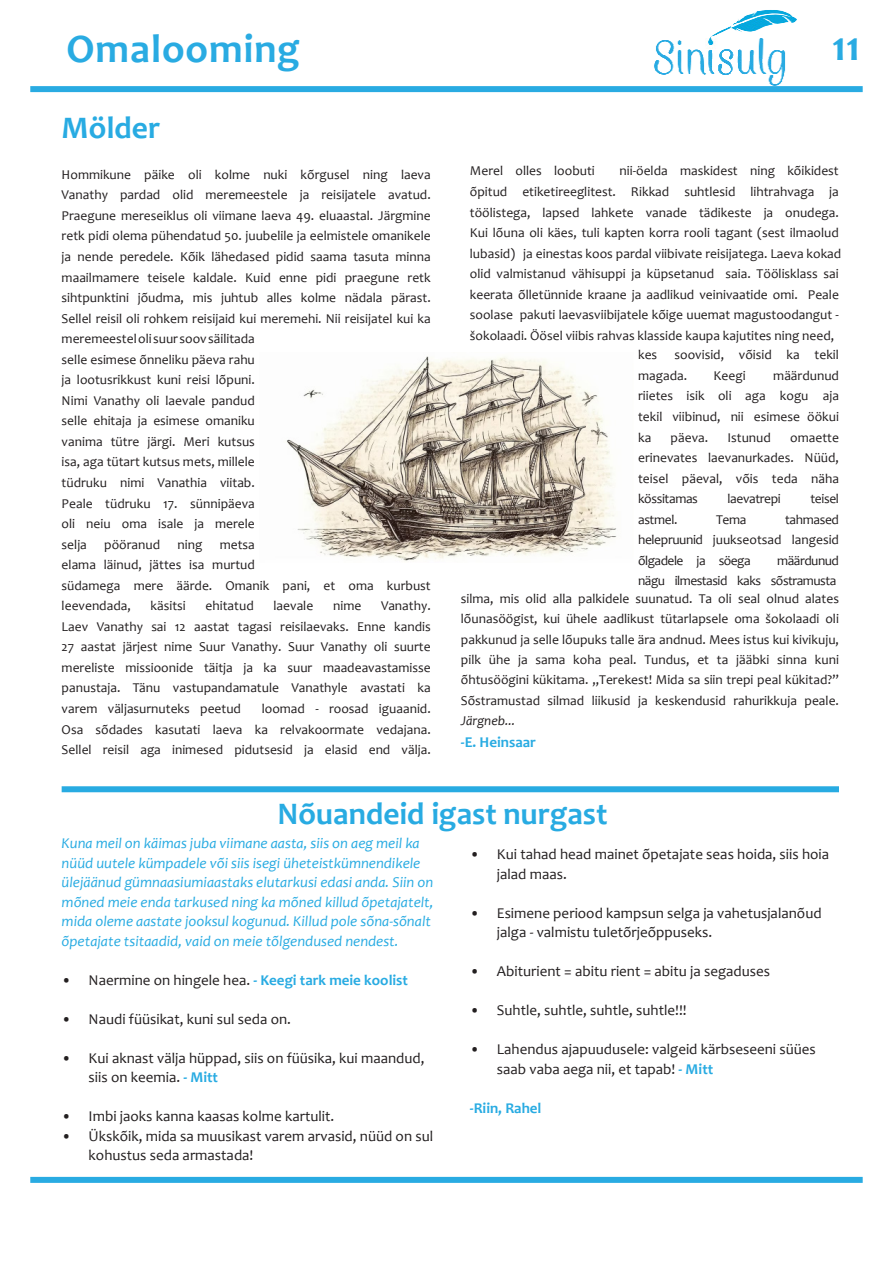
<style>
.page{position:relative;width:893px;height:1263px;background:#fff}
.page>*{position:absolute;margin:0;border:0;box-sizing:border-box;transform-origin:0 0}
.t1{font:700 42px "Candara";color:#29abe2}
.t2{font:700 40.5px "Candara";letter-spacing:.02em;color:#29abe2}
.t3{font:700 31.5px "Candara";color:#28abe2}
.t4{font:15px/19.5px "Candara";color:#231f20}
.t5{font:italic 15px/19.5px "Candara";color:#28abe2}
.t6{font:700 15px "Candara";color:#28abe2}
.t7{font:13.5px/20.5px "Candara";color:#231f20;text-align:justify}
.t8{font:13.5px/20.5px "Candara";letter-spacing:-.035em;color:#231f20;text-align:right}
.t9{font:13.5px "Candara";letter-spacing:-.03em;color:#231f20}
.s1{font-style:italic}
.s2{font-weight:700;color:#28abe2}
</style>
<div class="page">
<div style="left:30px;top:1177px;width:833px;height:6px;background:#29abe2"></div>
<div style="left:30px;top:86px;width:833px;height:6px;background:#29abe2"></div>
<img style="left:654px;top:10px;width:143px;height:76px">
<img style="left:286px;top:356px;width:331px;height:205px">
<div style="left:62px;top:786px;width:777px;height:6px;background:#28abe2"></div>
<p class="t2" style="left:67px;top:23px;width:235px">Omalooming</p>
<p class="t1" style="left:832px;top:20px;width:30px">11</p>
<p class="t3" style="left:62px;top:108px;width:100px">Mölder</p>
<p class="t7" style="left:62px;top:164px;width:371px">Hommikune päike oli kolme nuki kõrgusel ning laeva<br>Vanathy pardad olid meremeestele ja reisijatele avatud.</p>
<p class="t7" style="left:62px;top:205px;width:371px;text-align:left">Praegune mereseiklus oli viimane laeva 49. eluaastal. Järgmine retk pidi olema pühendatud 50. juubelile ja eelmistele omanikele ja nende peredele. Kõik lähedased pidid saama tasuta minna maailmamere teisele kaldale. Kuid enne pidi praegune retk sihtpunktini jõudma, mis juhtub alles kolme nädala pärast.<br>Sellel reisil oli rohkem reisijaid kui meremehi. Nii reisijatel kui ka meremeestel oli suur soov säilitada<br>selle esimese õnneliku päeva rahu<br>ja lootusrikkust kuni reisi lõpuni.</p>
<p class="t7" style="left:62px;top:390px;width:195px">Nimi Vanathy oli laevale pandud selle ehitaja ja esimese omaniku vanima tütre järgi. Meri kutsus isa, aga tütart kutsus mets, millele tüdruku nimi Vanathia viitab.<br>Peale tüdruku 17. sünnipäeva oli neiu oma isale ja merele selja</p>
<p class="t7" style="left:104px;top:534px;width:57px">pööranud</p>
<p class="t7" style="left:178px;top:534px;width:26px">ning</p>
<p class="t7" style="left:62px;top:534px;width:371px;text-align:left;text-indent:158px">metsa<br>elama läinud, jättes isa murtud<br>südamega mere äärde. Omanik pani, et oma kurbust leevendada,</p>
<p class="t7" style="left:151px;top:595px;width:37px">käsitsi</p>
<p class="t7" style="left:206px;top:595px;width:50px">ehitatud</p>
<p class="t7" style="left:274px;top:595px;width:41px">laevale</p>
<p class="t7" style="left:333px;top:595px;width:30px">nime</p>
<p class="t7" style="left:381px;top:595px;width:51px">Vanathy.</p>
<p class="t7" style="left:62px;top:616px;width:371px">Laev Vanathy sai 12 aastat tagasi reisilaevaks. Enne kandis 27 aastat järjest nime Suur Vanathy. Suur Vanathy oli suurte mereliste missioonide täitja ja ka suur maadeavastamisse panustaja. Tänu vastupandamatule Vanathyle avastati ka varem väljasurnuteks peetud</p>
<p class="t7" style="left:62px;top:698px;width:371px;text-align:right">loomad - roosad iguaanid.<br>Osa sõdades kasutati laeva ka relvakoormate vedajana.</p>
<p class="t7" style="left:62px;top:739px;width:371px">Sellel reisil aga inimesed pidutsesid ja elasid end välja.</p>
<p class="t7" style="left:470px;top:161px;width:373px;text-align:left;text-indent:150px">nii-öelda maskidest ning kõikidest õpitud etiketireeglitest. Rikkad suhtlesid lihtrahvaga ja töölistega, lapsed lahkete vanade tädikeste ja onudega.<br>Kui lõuna oli käes, tuli kapten korra rooli tagant (sest ilmaolud lubasid) ja einestas koos pardal viibivate reisijatega. Laeva kokad olid valmistanud vähisuppi ja küpsetanud saia. Töölisklass sai keerata õlletünnide kraane ja aadlikud veinivaatide omi. Peale soolase pakuti laevasviibijatele kõige uuemat magustoodangut - šokolaadi. Öösel viibis rahvas klasside kaupa kajutites ning need,</p>
<p class="t7" style="left:638px;top:345px;width:21px">kes</p>
<p class="t7" style="left:470px;top:161px;width:127px">Merel olles loobuti</p>
<p class="t7" style="left:638px;top:345px;width:202px;text-indent:36px">soovisid, võisid ka tekil magada.</p>
<p class="t7" style="left:638px;top:365px;width:202px;text-indent:135px">määrdunud riietes isik oli aga kogu aja tekil viibinud, nii esimese öökui ka</p>
<p class="t7" style="left:714px;top:365px;width:34px">Keegi</p>
<p class="t7" style="left:671px;top:427px;width:39px">päeva.</p>
<p class="t7" style="left:727px;top:427px;width:45px">Istunud</p>
<p class="t7" style="left:638px;top:427px;width:202px;text-indent:152px">omaette erinevates laevanurkades. Nüüd, teisel päeval, võis teda näha kössitamas</p>
<p class="t9" style="left:727px;top:490px;width:55px">laevatrepi</p>
<p class="t7" style="left:810px;top:488px;width:30px">teisel</p>
<p class="t7" style="left:638px;top:509px;width:41px">astmel.</p>
<p class="t7" style="left:716px;top:509px;width:32px">Tema</p>
<p class="t7" style="left:638px;top:509px;width:202px;text-indent:147px">tahmased helepruunid juukseotsad langesid õlgadele ja söega</p>
<p class="t8" style="left:638px;top:550px;width:202px">määrdunud<br>nägu ilmestasid kaks sõstramusta</p>
<p class="t7" style="left:461px;top:588px;width:380px">silma, mis olid alla palkidele suunatud. Ta oli seal olnud alates lõunasöögist, kui ühele aadlikust tütarlapsele oma šokolaadi oli pakkunud ja selle lõupuks talle ära andnud. Mees istus kui kivikuju, pilk ühe ja sama koha peal. Tundus, et ta jääbki sinna kuni õhtusöögini kükitama. ,,Terekest! Mida sa siin trepi peal kükitad?” Sõstramustad silmad liikusid ja keskendusid rahurikkuja peale.<br><span class="s1">Järgneb...</span></p>
<p class="t6" style="left:461px;top:733px;width:76px">-E. Heinsaar</p>
<p class="t3" style="left:278px;top:794px;width:331px">Nõuandeid igast nurgast</p>
<p class="t5" style="left:62px;top:834px;width:373px">Kuna meil on käimas juba viimane aasta, siis on aeg meil ka nüüd uutele kümpadele või siis isegi üheteistkümnendikele ülejäänud gümnaasiumiaastaks elutarkusi edasi anda. Siin on mõned meie enda tarkused ning ka mõned killud õpetajatelt, mida oleme aastate jooksul kogunud. Killud pole sõna-sõnalt õpetajate tsitaadid, vaid on meie tõlgendused nendest.</p>
<p class="t4" style="left:62px;top:970px;width:348px">• Naermine on hingele hea. <span class="s2">- Keegi tark meie koolist</span></p>
<p class="t4" style="left:62px;top:1009px;width:231px">• Naudi füüsikat, kuni sul seda on.</p>
<p class="t4" style="left:89px;top:1048px;width:337px;text-indent:-27px">• Kui aknast välja hüppad, siis on füüsika, kui maandud, siis on keemia. <span class="s2">- Mitt</span></p>
<p class="t4" style="left:62px;top:1107px;width:274px">• Imbi jaoks kanna kaasas kolme kartulit.</p>
<p class="t4" style="left:89px;top:1126px;width:346px;text-indent:-27px">• Ükskõik, mida sa muusikast varem arvasid, nüüd on sul kohustus seda armastada!</p>
<p class="t4" style="left:497px;top:844px;width:334px;text-indent:-27px">• Kui tahad head mainet õpetajate seas hoida, siis hoia jalad maas.</p>
<p class="t4" style="left:497px;top:903px;width:326px;text-indent:-27px">• Esimene periood kampsun selga ja vahetusjalanõud jalga - valmistu tuletõrjeõppuseks.</p>
<p class="t4" style="left:470px;top:961px;width:302px">• Abiturient = abitu rient = abitu ja segaduses</p>
<p class="t4" style="left:470px;top:1000px;width:218px">• Suhtle, suhtle, suhtle, suhtle!!!</p>
<p class="t4" style="left:497px;top:1039px;width:320px;text-indent:-27px">• Lahendus ajapuudusele: valgeid kärbseseeni süües saab vaba aega nii, et tapab! <span class="s2">- Mitt</span></p>
<p class="t6" style="left:470px;top:1098px;width:73px">-Riin, Rahel</p>
</div>
